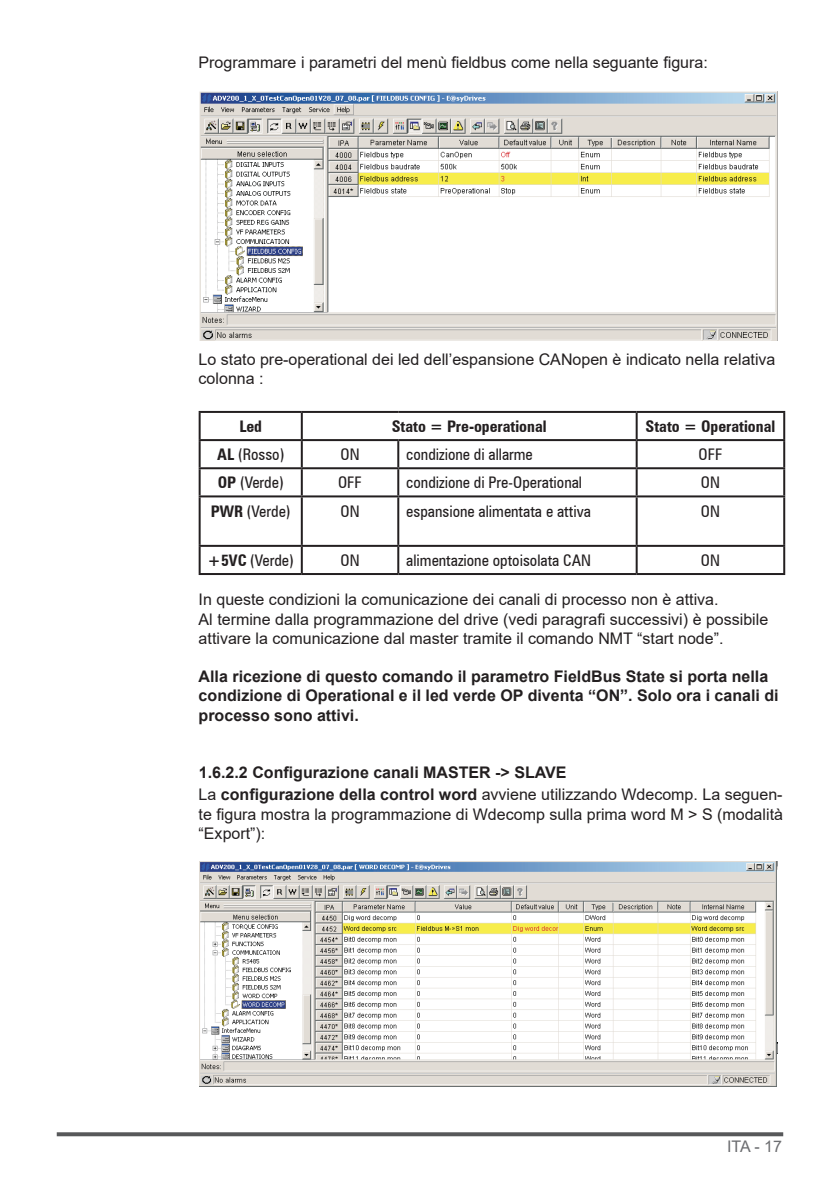
<style>
.page{position:relative;width:840px;height:1191px;background:#fff}
.page>*{position:absolute;margin:0;border:0;box-sizing:border-box;transform-origin:0 0}
.Corpo_testo_base{font:16px/19.2px "Arial";color:#231f20}
.Tabella_dati{font:condensed 16px "Zurich BT";color:#231f20}
.Corpo_testo_base-2{font:700 16px/19.2px "Arial";color:#231f20}
.Tabella_dati-2{font:700 condensed 16px "Zurich BT";color:#231f20}
.Titolo_4{font:700 16px "Arial";color:#231f20}
.t1{font:16px "Arial";color:#6c6d70}
.s1{font-weight:700}
</style>
<div class="page">
<svg style="left:57px;top:1132px;width:725px;height:4px;background:#626365"></svg>
<img style="left:199px;top:92px;width:578px;height:248px">
<hr style="left:198px;top:411px;width:103px;height:2px;background:#231f20">
<hr style="left:198px;top:413px;width:2px;height:26px;background:#231f20">
<hr style="left:301px;top:411px;width:97px;height:2px;background:#231f20">
<hr style="left:300px;top:413px;width:2px;height:26px;background:#231f20">
<hr style="left:398px;top:411px;width:238px;height:2px;background:#231f20">
<hr style="left:636px;top:411px;width:148px;height:2px;background:#231f20">
<hr style="left:635px;top:413px;width:2px;height:26px;background:#231f20">
<hr style="left:782px;top:413px;width:2px;height:26px;background:#231f20">
<hr style="left:198px;top:439px;width:103px;height:2px;background:#231f20">
<hr style="left:198px;top:441px;width:2px;height:26px;background:#231f20">
<hr style="left:301px;top:439px;width:97px;height:2px;background:#231f20">
<hr style="left:300px;top:441px;width:2px;height:26px;background:#231f20">
<hr style="left:398px;top:439px;width:238px;height:2px;background:#231f20">
<hr style="left:397px;top:441px;width:2px;height:26px;background:#231f20">
<hr style="left:636px;top:439px;width:148px;height:2px;background:#231f20">
<hr style="left:635px;top:441px;width:2px;height:26px;background:#231f20">
<hr style="left:782px;top:441px;width:2px;height:26px;background:#231f20">
<hr style="left:198px;top:467px;width:103px;height:2px;background:#231f20">
<hr style="left:198px;top:469px;width:2px;height:26px;background:#231f20">
<hr style="left:301px;top:467px;width:97px;height:2px;background:#231f20">
<hr style="left:300px;top:469px;width:2px;height:26px;background:#231f20">
<hr style="left:398px;top:467px;width:238px;height:2px;background:#231f20">
<hr style="left:397px;top:469px;width:2px;height:26px;background:#231f20">
<hr style="left:636px;top:467px;width:148px;height:2px;background:#231f20">
<hr style="left:635px;top:469px;width:2px;height:26px;background:#231f20">
<hr style="left:782px;top:469px;width:2px;height:26px;background:#231f20">
<hr style="left:198px;top:495px;width:103px;height:2px;background:#231f20">
<hr style="left:198px;top:497px;width:2px;height:48px;background:#231f20">
<hr style="left:301px;top:495px;width:97px;height:2px;background:#231f20">
<hr style="left:300px;top:497px;width:2px;height:48px;background:#231f20">
<hr style="left:398px;top:495px;width:238px;height:2px;background:#231f20">
<hr style="left:397px;top:497px;width:2px;height:48px;background:#231f20">
<hr style="left:636px;top:495px;width:148px;height:2px;background:#231f20">
<hr style="left:635px;top:497px;width:2px;height:48px;background:#231f20">
<hr style="left:782px;top:497px;width:2px;height:48px;background:#231f20">
<hr style="left:198px;top:545px;width:103px;height:2px;background:#231f20">
<hr style="left:198px;top:547px;width:2px;height:26px;background:#231f20">
<hr style="left:301px;top:545px;width:97px;height:2px;background:#231f20">
<hr style="left:300px;top:547px;width:2px;height:26px;background:#231f20">
<hr style="left:398px;top:545px;width:238px;height:2px;background:#231f20">
<hr style="left:397px;top:547px;width:2px;height:26px;background:#231f20">
<hr style="left:636px;top:545px;width:148px;height:2px;background:#231f20">
<hr style="left:635px;top:547px;width:2px;height:26px;background:#231f20">
<hr style="left:782px;top:547px;width:2px;height:26px;background:#231f20">
<hr style="left:198px;top:573px;width:103px;height:2px;background:#231f20">
<hr style="left:301px;top:573px;width:97px;height:2px;background:#231f20">
<hr style="left:398px;top:573px;width:238px;height:2px;background:#231f20">
<hr style="left:636px;top:573px;width:148px;height:2px;background:#231f20">
<img style="left:199px;top:861px;width:577px;height:225px">
<p class="Corpo_testo_base" style="left:198px;top:53px;width:510px">Programmare i parametri del menù fieldbus come nella seguante figura:</p>
<p class="Corpo_testo_base" style="left:198px;top:349px;width:578px">Lo stato pre-operational dei led dell’espansione CANopen è indicato nella relativa colonna :</p>
<p class="Tabella_dati-2" style="left:239px;top:417px;width:24px">Led</p>
<p class="Tabella_dati-2" style="left:391px;top:417px;width:156px">Stato = Pre-operational</p>
<p class="Tabella_dati-2" style="left:645px;top:417px;width:131px">Stato = Operational</p>
<p class="Tabella_dati" style="left:217px;top:445px;width:69px"><span class="s1">AL</span> (Rosso)</p>
<p class="Tabella_dati" style="left:340px;top:445px;width:20px">ON</p>
<p class="Tabella_dati" style="left:406px;top:445px;width:128px">condizione di allarme</p>
<p class="Tabella_dati" style="left:698px;top:445px;width:25px">OFF</p>
<p class="Tabella_dati" style="left:218px;top:473px;width:67px"><span class="s1">OP</span> (Verde)</p>
<p class="Tabella_dati" style="left:338px;top:473px;width:25px">OFF</p>
<p class="Tabella_dati" style="left:406px;top:473px;width:177px">condizione di Pre-Operational</p>
<p class="Tabella_dati" style="left:700px;top:473px;width:20px">ON</p>
<p class="Tabella_dati" style="left:211px;top:501px;width:81px"><span class="s1">PWR</span> (Verde)</p>
<p class="Tabella_dati" style="left:340px;top:501px;width:20px">ON</p>
<p class="Tabella_dati" style="left:406px;top:501px;width:186px">espansione alimentata e attiva</p>
<p class="Tabella_dati" style="left:700px;top:501px;width:20px">ON</p>
<p class="Tabella_dati" style="left:207px;top:550px;width:88px"><span class="s1">+5VC</span> (Verde)</p>
<p class="Tabella_dati" style="left:340px;top:550px;width:20px">ON</p>
<p class="Tabella_dati" style="left:406px;top:550px;width:186px">alimentazione optoisolata CAN</p>
<p class="Tabella_dati" style="left:700px;top:550px;width:20px">ON</p>
<p class="Corpo_testo_base" style="left:198px;top:590px;width:521px">In queste condizioni la comunicazione dei canali di processo non è attiva.</p>
<p class="Corpo_testo_base" style="left:198px;top:609px;width:571px">Al termine dalla programmazione del drive (vedi paragrafi successivi) è possibile attivare la comunicazione dal master tramite il comando NMT “start node”.</p>
<p class="Corpo_testo_base-2" style="left:198px;top:667px;width:581px">Alla ricezione di questo comando il parametro FieldBus State si porta nella condizione di Operational e il led verde OP diventa “ON”. Solo ora i canali di processo sono attivi.</p>
<p class="Titolo_4" style="left:199px;top:761px;width:369px">1.6.2.2 Configurazione canali MASTER -&gt; SLAVE</p>
<p class="Corpo_testo_base" style="left:198px;top:785px;width:585px;text-align:justify">La <span class="s1">configurazione della control word</span> avviene utilizzando Wdecomp. La seguen&shy;te figura mostra la programmazione di Wdecomp sulla prima word M &gt; S (modalità “Export”):</p>
<p class="t1" style="left:726px;top:1135px;width:56px">ITA - 17</p>
</div>
